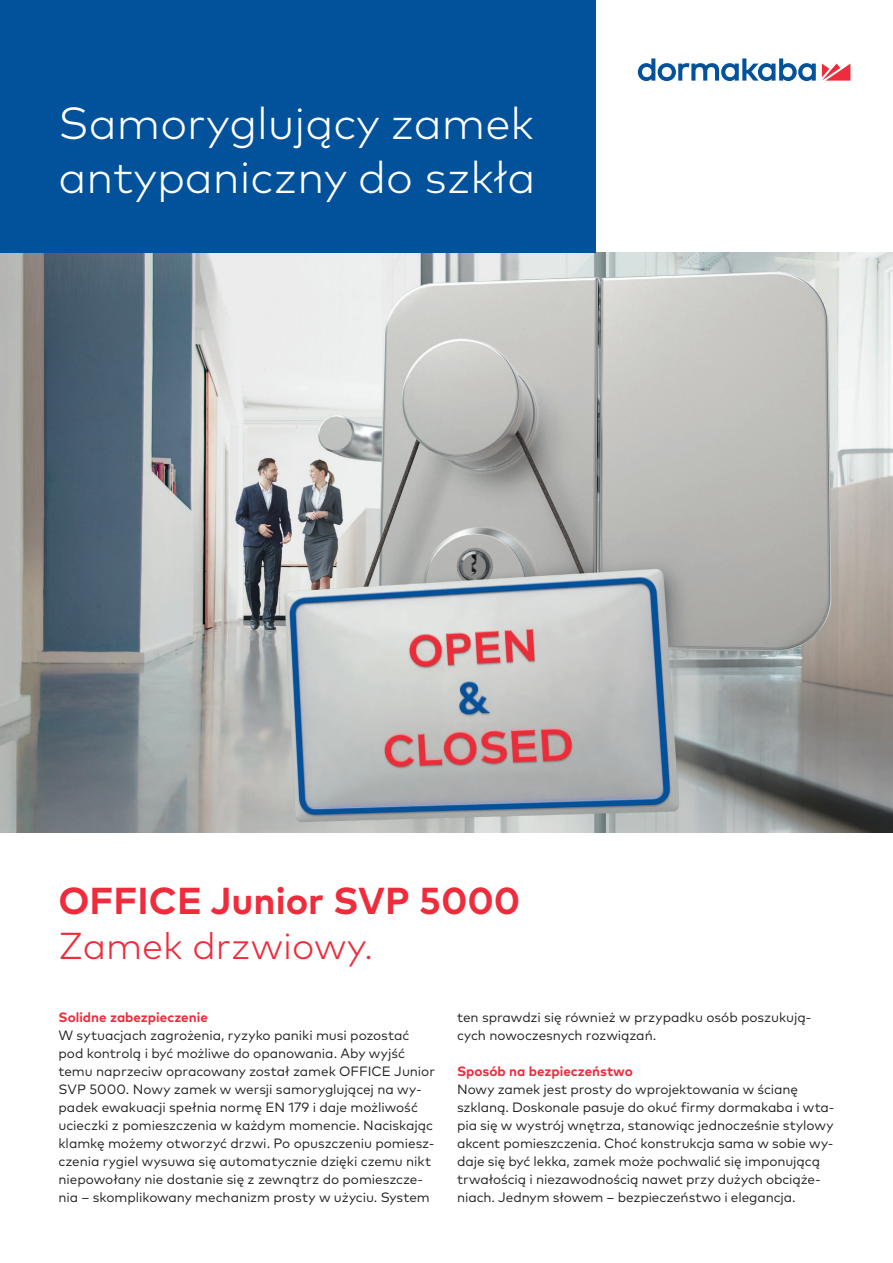
<style>
.page{position:relative;width:893px;height:1263px;background:#fff}
.page>*{position:absolute;margin:0;border:0;box-sizing:border-box;transform-origin:0 0}
.t1{font:300 45px/54px "Mark Pro";color:#fff}
.t2{font:700 37.5px "Mark Pro";color:#ee2c3b}
.t3{font:300 37.5px "Mark Pro";color:#ee2c3b}
.t4{font:13.5px/18px "Mark Pro";letter-spacing:-.005em;color:#231f20}
.t5{font:700 13.5px "Mark Pro";color:#ee2c3b}
</style>
<div class="page">
<img style="left:0;top:253px;width:893px;height:579px">
<svg style="left:822px;top:64px;width:28px;height:17px"></svg>
<svg style="left:638px;top:58px;width:178px;height:23px"></svg>
<div style="left:0;top:0;width:595px;height:253px;background:#01519b"></div>
<h1 class="t1" style="left:58px;top:93px;width:479px">Samoryglujący zamek antypaniczny do szkła</h1>
<h2 class="t2" style="left:58px;top:872px;width:463px">OFFICE Junior SVP 5000</h2>
<h2 class="t3" style="left:58px;top:917px;width:316px">Zamek drzwiowy.</h2>
<p class="t5" style="left:58px;top:1006px;width:151px">Solidne zabezpieczenie</p>
<p class="t4" style="left:58px;top:1025px;width:378px">W sytuacjach zagrożenia, ryzyko paniki musi pozostać pod kontrolą i być możliwe do opanowania. Aby wyjść temu naprzeciw opracowany został zamek OFFICE Junior SVP 5000. Nowy zamek w wersji samoryglującej na wy&shy;padek ewakuacji spełnia normę EN 179 i daje możliwość ucieczki z pomieszczenia w każdym momencie. Naciskając klamkę możemy otworzyć drzwi. Po opuszczeniu pomiesz&shy;czenia rygiel wysuwa się automatycznie dzięki czemu nikt niepowołany nie dostanie się z zewnątrz do pomieszcze&shy;nia – skomplikowany mechanizm prosty w użyciu. System</p>
<p class="t4" style="left:457px;top:1007px;width:356px">ten sprawdzi się również w przypadku osób poszukują&shy;cych nowoczesnych rozwiązań.</p>
<p class="t5" style="left:457px;top:1060px;width:177px">Sposób na bezpieczeństwo</p>
<p class="t4" style="left:457px;top:1079px;width:379px">Nowy zamek jest prosty do wprojektowania w ścianę szklaną. Doskonale pasuje do okuć firmy dormakaba i wta&shy;pia się w wystrój wnętrza, stanowiąc jednocześnie stylowy akcent pomieszczenia. Choć konstrukcja sama w sobie wy&shy;daje się być lekka, zamek może pochwalić się imponującą trwałością i niezawodnością nawet przy dużych obciąże&shy;niach. Jednym słowem – bezpieczeństwo i elegancja.</p>
</div>
